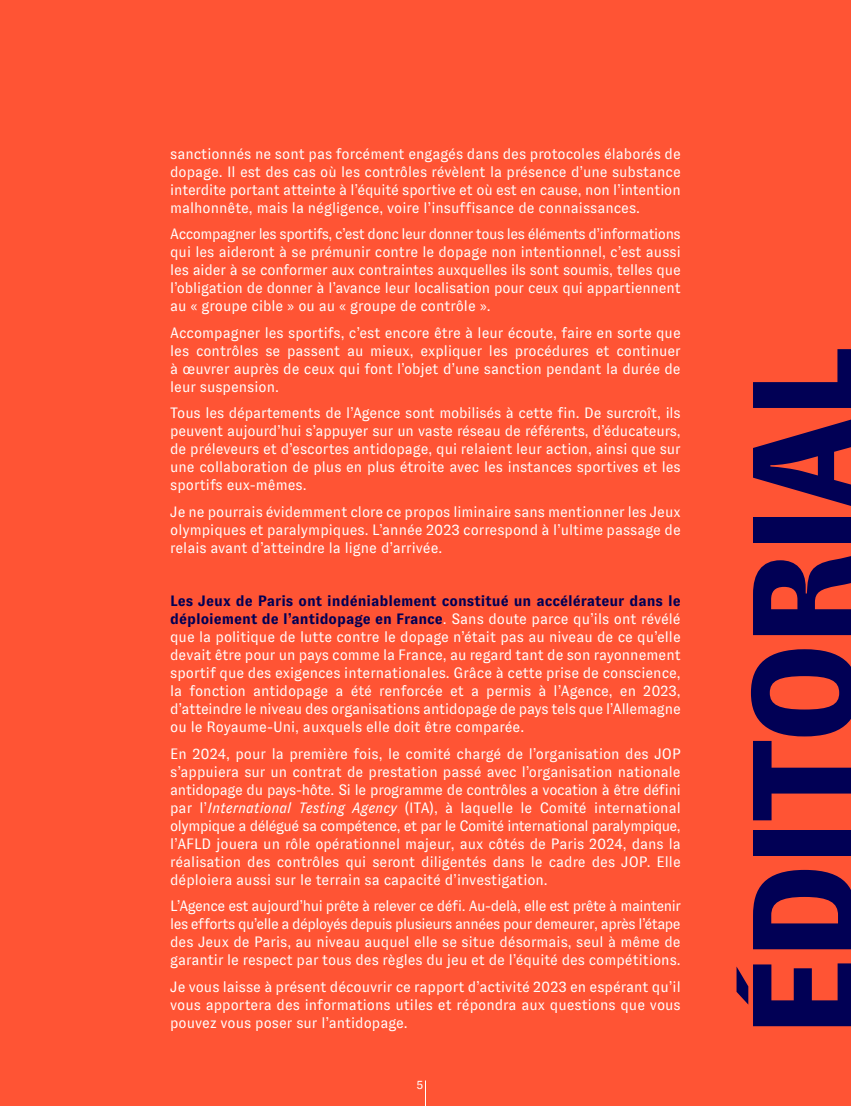
<style>
.page{position:relative;width:851px;height:1106px;background:#fff}
.page>*{position:absolute;margin:0;border:0;box-sizing:border-box;transform-origin:0 0}
.t1{font:900 147px "GT Zirkon";letter-spacing:-.045em;color:#010055}
.t2{font:15px/18px "GT Zirkon";color:#fff;text-align:justify}
.t3{font:12px "GT Zirkon";color:#fff}
.s1{font-weight:700;color:#010055}
.s2{font-style:italic}
</style>
<div class="page">
<div style="left:0;top:0;width:850px;height:1106px;background:#ff5434"></div>
<svg style="left:425px;top:1080px;width:1px;height:26px"></svg>
<p class="t2" style="left:170px;top:145px;width:512px">sanctionnés ne sont pas forcément engagés dans des protocoles élaborés de dopage. Il est des cas où les contrôles révèlent la présence d’une substance interdite portant atteinte à l’équité sportive et où est en cause, non l’intention malhonnête, mais la négligence, voire l’insuffisance de connaissances.</p>
<p class="t2" style="left:170px;top:225px;width:512px">Accompagner les sportifs, c’est donc leur donner tous les éléments d’informations qui les aideront à se prémunir contre le dopage non intentionnel, c’est aussi les aider à se conformer aux contraintes auxquelles ils sont soumis, telles que l’obligation de donner à l’avance leur localisation pour ceux qui appartiennent au « groupe cible » ou au « groupe de contrôle ».</p>
<p class="t2" style="left:170px;top:324px;width:512px">Accompagner les sportifs, c’est encore être à leur écoute, faire en sorte que les contrôles se passent au mieux, expliquer les procédures et continuer à œuvrer auprès de ceux qui font l’objet d’une sanction pendant la durée de leur suspension.</p>
<p class="t2" style="left:170px;top:404px;width:512px">Tous les départements de l’Agence sont mobilisés à cette fin. De surcroît, ils peuvent aujourd’hui s’appuyer sur un vaste réseau de référents, d’éducateurs, de préleveurs et d’escortes antidopage, qui relaient leur action, ainsi que sur une collaboration de plus en plus étroite avec les instances sportives et les sportifs eux-mêmes.</p>
<p class="t2" style="left:170px;top:503px;width:512px">Je ne pourrais évidemment clore ce propos liminaire sans mentionner les Jeux olympiques et paralympiques. L’année 2023 correspond à l’ultime passage de relais avant d’atteindre la ligne d’arrivée.</p>
<p class="t2" style="left:170px;top:592px;width:512px"><span class="s1">Les Jeux de Paris ont indéniablement constitué un accélérateur dans le déploiement de l’antidopage en France</span>. Sans doute parce qu’ils ont révélé que la politique de lutte contre le dopage n’était pas au niveau de ce qu’elle devait être pour un pays comme la France, au regard tant de son rayonnement sportif que des exigences internationales. Grâce à cette prise de conscience, la fonction antidopage a été renforcée et a permis à l’Agence, en 2023, d’atteindre le niveau des organisations antidopage de pays tels que l’Allemagne ou le Royaume-Uni, auxquels elle doit être comparée.</p>
<p class="t2" style="left:170px;top:744px;width:512px">En 2024, pour la première fois, le comité chargé de l’organisation des JOP s’appuiera sur un contrat de prestation passé avec l’organisation nationale antidopage du pays-hôte. Si le programme de contrôles a vocation à être défini par l’<span class="s2">International Testing Agency</span> (ITA), à laquelle le Comité international olympique a délégué sa compétence, et par le Comité international paralympique, l’AFLD jouera un rôle opérationnel majeur, aux côtés de Paris 2024, dans la réalisation des contrôles qui seront diligentés dans le cadre des JOP. Elle déploiera aussi sur le terrain sa capacité d’investigation.</p>
<p class="t2" style="left:170px;top:897px;width:512px">L’Agence est aujourd’hui prête à relever ce défi. Au-delà, elle est prête à maintenir les efforts qu’elle a déployés depuis plusieurs années pour demeurer, après l’étape des Jeux de Paris, au niveau auquel elle se situe désormais, seul à même de garantir le respect par tous des règles du jeu et de l’équité des compétitions.</p>
<p class="t2" style="left:170px;top:977px;width:512px">Je vous laisse à présent découvrir ce rapport d’activité 2023 en espérant qu’il vous apportera des informations utiles et répondra aux questions que vous pouvez vous poser sur l’antidopage.</p>
<p class="t3" style="left:416px;top:1078px;width:8px">5</p>
<h1 class="t1" style="left:724px;top:1039px;width:695px;rotate:-90deg">ÉDITORIAL</h1>
</div>
